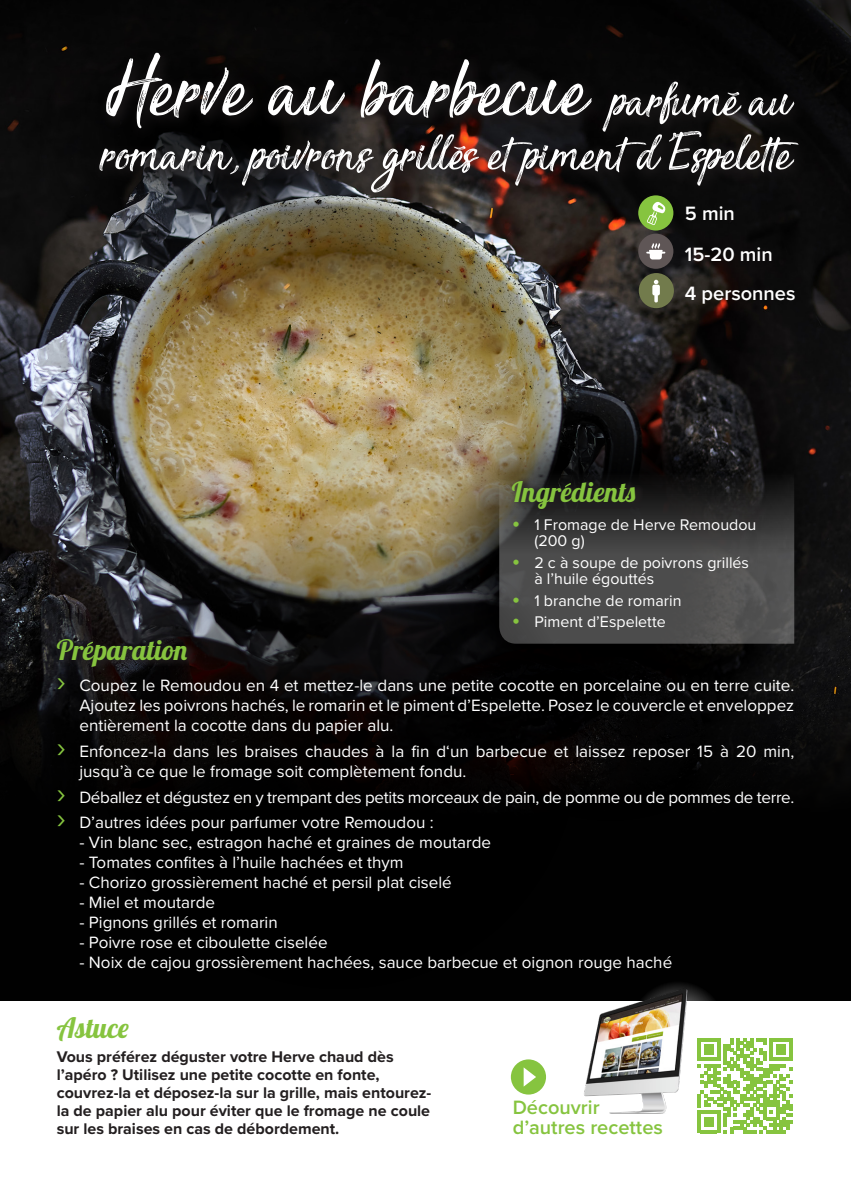
<style>
.page{position:relative;width:851px;height:1191px;background:#fff}
.page>*{position:absolute;margin:0;border:0;box-sizing:border-box;transform-origin:0 0}
.BIG_TITRE_2{font:110px "Sensations and Qualities";color:#fff}
.BIG_TITRE_2-2{font:66px "Sensations and Qualities";letter-spacing:-.005em;color:#fff}
.titre_2{font:28px "Lobster 1.4";color:#86c43f}
.t1{font:600 20px/20px "Proxima Nova";color:#86c43f}
.Nombre_personnes{font:600 20px "Proxima Nova";color:#fff}
.t2{font:17px/20px "Proxima Nova";color:#fff;text-align:justify}
.t3{font:17px "Proxima Nova";letter-spacing:-.02em;color:#fff}
.astuce_2{font:700 16px/18px "Proxima Nova";color:#231f20}
.t4{font:16px/16px "Proxima Nova";color:#fff}
.s1{font-size:66px}
.s2{font-size:24px;color:#86c43f}
.s3{font-size:30px;color:#86c43f}
</style>
<div class="page">
<img style="left:0;top:163px;width:850px;height:509px">
<div style="left:0;top:672px;width:850px;height:329px;background:#010101"></div>
<div style="left:435px;top:472px;width:349px;height:349px;background:#010101;border-radius:50%"></div>
<div style="left:476px;top:427px;width:318px;height:319px;background:#010101;border-radius:50%"></div>
<svg style="left:440px;top:398px;width:318px;height:318px"></svg>
<div style="left:473px;top:497px;width:244px;height:245px;background:#010101;border-radius:50%"></div>
<svg style="left:39px;top:17px;width:244px;height:244px;background:#393a3c"></svg>
<div style="left:0;top:0;width:850px;height:163px;background:#060606"></div>
<svg style="left:499px;top:471px;width:295px;height:172px;background:#414140"></svg>
<svg style="left:156px;top:57px;width:172px;height:171px"></svg>
<svg style="left:113px;top:49px;width:172px;height:171px"></svg>
<svg style="left:99px;top:510px;width:479px;height:479px"></svg>
<svg style="left:664px;top:983px;width:50px;height:18px"></svg>
<div style="left:511px;top:1059px;width:35px;height:35px;background:#86c43f;border-radius:50%"></div>
<svg style="left:523px;top:1067px;width:13px;height:19px"></svg>
<img style="left:584px;top:986px;width:105px;height:128px">
<svg style="left:697px;top:1038px;width:95px;height:95px"></svg>
<div style="left:56px;top:635px;width:143px;height:40px;background:#231f20;opacity:.75"></div>
<svg style="left:87px;top:641px;width:6px;height:5px"></svg>
<div style="left:638px;top:234px;width:35px;height:35px;background:#5f5656;border-radius:50%"></div>
<svg style="left:646px;top:243px;width:19px;height:16px"></svg>
<div style="left:638px;top:195px;width:35px;height:35px;background:#86c43f;border-radius:50%"></div>
<svg style="left:647px;top:208px;width:19px;height:17px"></svg>
<div style="left:638px;top:273px;width:35px;height:35px;background:#727b4c;border-radius:50%"></div>
<svg style="left:652px;top:280px;width:7px;height:22px"></svg>
<svg style="left:91px;top:45px;width:721px;height:163px;background:#151312"></svg>
<div style="left:511px;top:477px;width:134px;height:39px;background:#231f20;opacity:.75"></div>
<svg style="left:565px;top:483px;width:6px;height:4px"></svg>
<p class="BIG_TITRE_2" style="left:106px;top:36px;width:689px">Herve au barbecue <span class="s1">parfumé au</span></p>
<p class="BIG_TITRE_2-2" style="left:103px;top:122px;width:692px">romarin, poivrons grillés et piment d’Espelette</p>
<p class="Nombre_personnes" style="left:684px;top:198px;width:51px">5 min</p>
<p class="Nombre_personnes" style="left:684px;top:239px;width:89px">15-20 min</p>
<p class="Nombre_personnes" style="left:684px;top:278px;width:112px">4 personnes</p>
<p class="titre_2" style="left:57px;top:632px;width:132px">Preparation</p>
<p class="titre_2" style="left:511px;top:473px;width:125px">Ingredients</p>
<p class="t4" style="left:534px;top:516px;width:223px;text-indent:-23px"><span class="s2">•</span> 1 Fromage de Herve Remoudou (200 g)</p>
<p class="t4" style="left:534px;top:554px;width:216px;text-indent:-23px"><span class="s2">•</span> 2 c à soupe de poivrons grillés à l’huile égouttés</p>
<p class="t4" style="left:511px;top:592px;width:171px"><span class="s2">•</span> 1 branche de romarin</p>
<p class="t4" style="left:511px;top:613px;width:155px"><span class="s2">•</span> Piment d’Espelette</p>
<p class="t2" style="left:79px;top:675px;width:716px;text-indent:-23px"><span class="s3">›</span> Coupez le Remoudou en 4 et mettez-le dans une petite cocotte en porcelaine ou en terre cuite.<br>Ajoutez les poivrons hachés, le romarin et le piment d’Espelette. Posez le couvercle et enveloppez entièrement la cocotte dans du papier alu.</p>
<p class="t2" style="left:79px;top:740px;width:716px;text-indent:-23px"><span class="s3">›</span> Enfoncez-la dans les braises chaudes à la fin d‘un barbecue et laissez reposer 15 à 20 min, jusqu’à ce que le fromage soit complètement fondu.</p>
<p class="t3" style="left:57px;top:784px;width:739px"><span class="s3">›</span> Déballez et dégustez en y trempant des petits morceaux de pain, de pomme ou de pommes de terre.</p>
<p class="t2" style="left:57px;top:812px;width:378px"><span class="s3">›</span> D’autres idées pour parfumer votre Remoudou :</p>
<p class="t2" style="left:79px;top:832px;width:413px">- Vin blanc sec, estragon haché et graines de moutarde</p>
<p class="t2" style="left:79px;top:852px;width:325px">- Tomates confites à l’huile hachées et thym</p>
<p class="t2" style="left:79px;top:872px;width:374px">- Chorizo grossièrement haché et persil plat ciselé</p>
<p class="t2" style="left:79px;top:892px;width:137px">- Miel et moutarde</p>
<p class="t2" style="left:79px;top:912px;width:200px">- Pignons grillés et romarin</p>
<p class="t2" style="left:79px;top:932px;width:249px">- Poivre rose et ciboulette ciselée</p>
<p class="t2" style="left:79px;top:952px;width:594px">- Noix de cajou grossièrement hachées, sauce barbecue et oignon rouge haché</p>
<p class="titre_2" style="left:57px;top:1010px;width:74px">Astuce</p>
<p class="astuce_2" style="left:57px;top:1047px;width:376px">Vous préférez déguster votre Herve chaud dès l’apéro ? Utilisez une petite cocotte en fonte, couvrez-la et déposez-la sur la grille, mais entourez&shy;la de papier alu pour éviter que le fromage ne coule sur les braises en cas de débordement.</p>
<p class="t1" style="left:512px;top:1096px;width:152px">Découvrir d’autres recettes</p>
</div>
